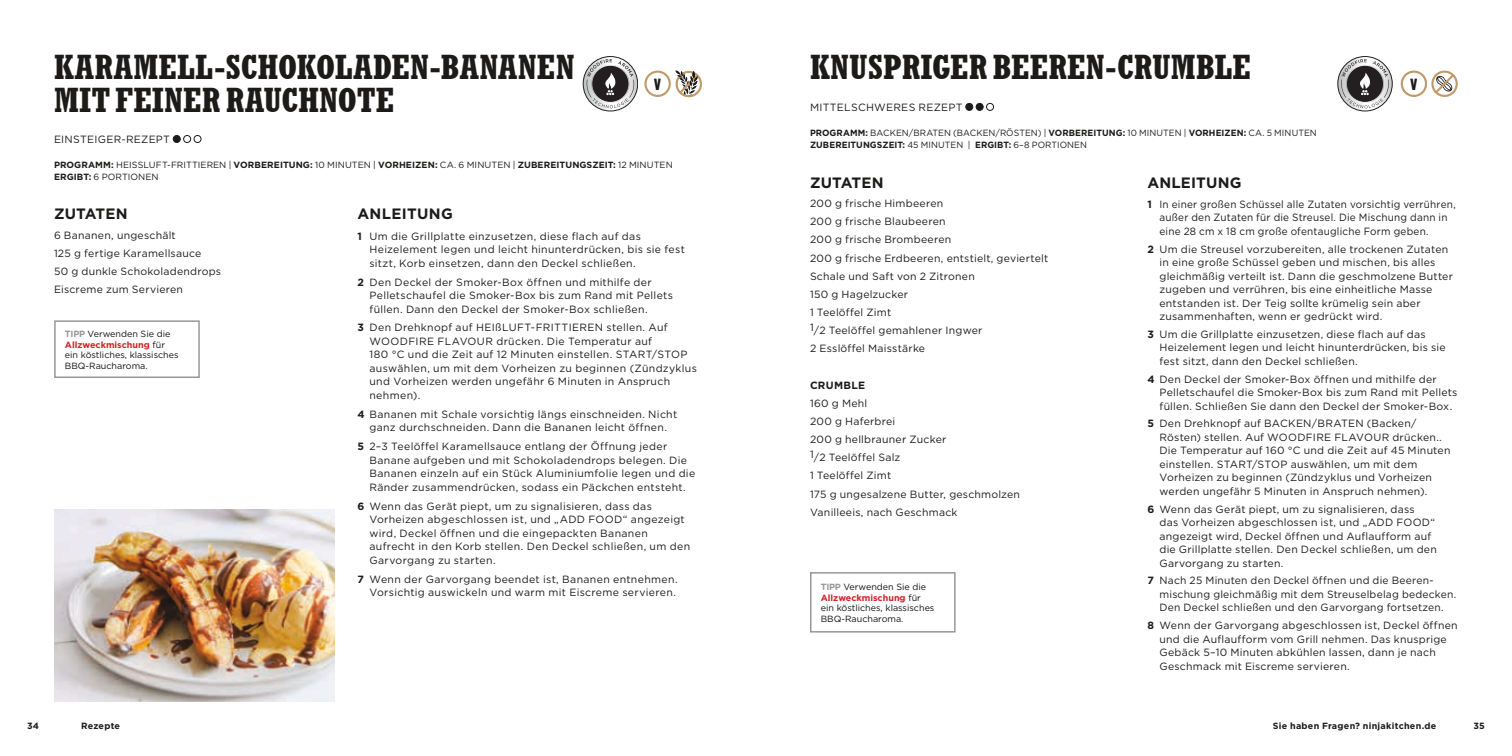
<style>
.page{position:relative;width:1512px;height:756px;background:#fff}
.page>*{position:absolute;margin:0;border:0;box-sizing:border-box;transform-origin:0 0}
.t1{font:700 condensed 33px/33px "Rockwell Nova";letter-spacing:.01em;color:#1c1b1a}
.t2{font:900 16.2px "Gotham Condensed";color:#1c1b1a}
.t3{font:700 15px "Gotham";letter-spacing:.01em;color:#1c1b1a}
.t4{font:10.5px/13.5px "Gotham";letter-spacing:.025em;color:#1c1b1a}
.t5{font:10.5px/13.5px "Gotham";letter-spacing:.025em;color:#1c1b1a;scale:.95 1}
.t6{font:700 10.5px "Gotham";letter-spacing:.03em;color:#1c1b1a}
.t7{font:9px/12px "Gotham";letter-spacing:.005em;color:#1c1b1a}
.t8{font:9px/10.5px "Gotham";color:#131110}
.t9{font:700 9px "Gotham";letter-spacing:.03em;color:#1c1b1a}
.s1{font-weight:700}
.s2{font-weight:700;color:#969898}
.s3{font-weight:700;color:#d02128}
</style>
<div class="page">
<div style="left:173px;top:136px;width:7px;height:7px;background:#1c1b1a;border-radius:50%"></div>
<div style="left:173px;top:135px;width:8px;height:8px;border:1px solid #1c1b1a;border-radius:50%"></div>
<div style="left:183px;top:135px;width:8px;height:8px;border:1px solid #1c1b1a;border-radius:50%"></div>
<div style="left:194px;top:135px;width:7px;height:8px;border:1px solid #1c1b1a;border-radius:50%"></div>
<div style="left:676px;top:71px;width:26px;height:26px;border:2px solid #c09a6a;border-radius:50%"></div>
<svg style="left:675px;top:70px;width:25px;height:26px"></svg>
<div style="left:644px;top:71px;width:27px;height:26px;border:2px solid #c09a6a;border-radius:50%"></div>
<img style="left:54px;top:510px;width:281px;height:192px">
<div style="left:54px;top:320px;width:146px;height:58px;border:2px solid #969898"></div>
<div style="left:966px;top:103px;width:7px;height:7px;background:#1c1b1a;border-radius:50%"></div>
<div style="left:965px;top:103px;width:8px;height:8px;border:1px solid #1c1b1a;border-radius:50%"></div>
<div style="left:976px;top:103px;width:7px;height:7px;background:#1c1b1a;border-radius:50%"></div>
<div style="left:976px;top:103px;width:8px;height:8px;border:1px solid #1c1b1a;border-radius:50%"></div>
<div style="left:986px;top:103px;width:8px;height:8px;border:1px solid #1c1b1a;border-radius:50%"></div>
<div style="left:810px;top:572px;width:146px;height:61px;border:2px solid #969898"></div>
<div style="left:1401px;top:71px;width:26px;height:26px;border:2px solid #c09a6a;border-radius:50%"></div>
<div style="left:1431px;top:71px;width:27px;height:26px;border:2px solid #c09a6a;border-radius:50%"></div>
<svg style="left:1433px;top:72px;width:23px;height:23px"></svg>
<svg style="left:583px;top:57px;width:55px;height:54px"></svg>
<svg style="left:1338px;top:57px;width:54px;height:54px"></svg>
<h1 class="t1" style="left:54px;top:50px;width:522px">KARAMELL-SCHOKOLADEN-BANANEN<br>MIT FEINER RAUCHNOTE</h1>
<p class="t4" style="left:54px;top:132px;width:118px">EINSTEIGER-REZEPT</p>
<h2 class="t2" style="left:654px;top:75px;width:8px">V</h2>
<p class="t7" style="left:54px;top:159px;width:620px"><span class="s1">PROGRAMM:</span> HEISSLUFT-FRITTIEREN | <span class="s1">VORBEREITUNG:</span> 10 MINUTEN | <span class="s1">VORHEIZEN:</span> CA. 6 MINUTEN | <span class="s1">ZUBEREITUNGSZEIT:</span> 12 MINUTEN<br><span class="s1">ERGIBT:</span> 6 PORTIONEN</p>
<h3 class="t3" style="left:54px;top:204px;width:75px">ZUTATEN</h3>
<p class="t4" style="left:54px;top:226px;width:169px;line-height:18.1px">6 Bananen, ungeschält<br>125 g fertige Karamellsauce<br>50 g dunkle Schokoladendrops<br>Eiscreme zum Servieren</p>
<p class="t8" style="left:65px;top:328px;width:115px"><span class="s2">TIPP</span> Verwenden Sie die<br><span class="s3">Allzweckmischung</span> für ein köstliches, klassisches<br>BBQ-Raucharoma.</p>
<h3 class="t3" style="left:357px;top:204px;width:97px">ANLEITUNG</h3>
<p class="t4" style="left:369px;top:229px;width:317px;text-indent:-12px"><span class="s1">1</span> Um die Grillplatte einzusetzen, diese flach auf das<br>Heizelement legen und leicht hinunterdrücken, bis sie fest sitzt, Korb einsetzen, dann den Deckel schließen.</p>
<p class="t4" style="left:369px;top:275px;width:305px;text-indent:-12px"><span class="s1">2</span> Den Deckel der Smoker-Box öffnen und mithilfe der<br>Pelletschaufel die Smoker-Box bis zum Rand mit Pellets füllen. Dann den Deckel der Smoker-Box schließen.</p>
<p class="t4" style="left:369px;top:321px;width:329px;text-indent:-12px"><span class="s1">3</span> Den Drehknopf auf HEIßLUFT-FRITTIEREN stellen. Auf WOODFIRE FLAVOUR drücken. Die Temperatur auf<br>180 °C und die Zeit auf 12 Minuten einstellen. START/STOP auswählen, um mit dem Vorheizen zu beginnen (Zündzyklus und Vorheizen werden ungefähr 6 Minuten in Anspruch nehmen).</p>
<p class="t4" style="left:357px;top:407px;width:321px;text-align:center"><span class="s1">4</span> Bananen mit Schale vorsichtig längs einschneiden. Nicht ganz durchschneiden. Dann die Bananen leicht öffnen.</p>
<p class="t4" style="left:369px;top:440px;width:327px;text-indent:-12px"><span class="s1">5</span> 2–3 Teelöffel Karamellsauce entlang der Öffnung jeder Banane aufgeben und mit Schokoladendrops belegen. Die Bananen einzeln auf ein Stück Aluminiumfolie legen und die Ränder zusammendrücken, sodass ein Päckchen entsteht.</p>
<p class="t4" style="left:369px;top:499px;width:322px;text-indent:-12px"><span class="s1">6</span> Wenn das Gerät piept, um zu signalisieren, dass das Vorheizen abgeschlossen ist, und „ADD FOOD“ angezeigt wird, Deckel öffnen und die eingepackten Bananen aufrecht in den Korb stellen. Den Deckel schließen, um den Garvorgang zu starten.</p>
<p class="t4" style="left:357px;top:572px;width:322px;text-align:right"><span class="s1">7</span> Wenn der Garvorgang beendet ist, Bananen entnehmen.<br>Vorsichtig auswickeln und warm mit Eiscreme servieren.</p>
<h1 class="t1" style="left:810px;top:50px;width:443px">KNUSPRIGER BEEREN-CRUMBLE</h1>
<p class="t4" style="left:810px;top:100px;width:154px">MITTELSCHWERES REZEPT</p>
<p class="t7" style="left:810px;top:127px;width:508px"><span class="s1">PROGRAMM:</span> BACKEN/BRATEN (BACKEN/RÖSTEN) | <span class="s1">VORBEREITUNG:</span> 10 MINUTEN | <span class="s1">VORHEIZEN:</span> CA. 5 MINUTEN<br><span class="s1">ZUBEREITUNGSZEIT:</span> 45 MINUTEN | <span class="s1">ERGIBT:</span> 6–8 PORTIONEN</p>
<h2 class="t2" style="left:1411px;top:75px;width:8px">V</h2>
<h3 class="t3" style="left:810px;top:172px;width:75px">ZUTATEN</h3>
<p class="t4" style="left:810px;top:194px;width:240px;line-height:18.1px">200 g frische Himbeeren<br>200 g frische Blaubeeren<br>200 g frische Brombeeren<br>200 g frische Erdbeeren, entstielt, geviertelt<br>Schale und Saft von 2 Zitronen<br>150 g Hagelzucker<br>1 Teelöffel Zimt<br>1/2 Teelöffel gemahlener Ingwer<br>2 Esslöffel Maisstärke</p>
<p class="t6" style="left:810px;top:378px;width:57px">CRUMBLE</p>
<p class="t4" style="left:810px;top:394px;width:212px;line-height:18.1px">160 g Mehl<br>200 g Haferbrei<br>200 g hellbrauner Zucker<br>1/2 Teelöffel Salz<br>1 Teelöffel Zimt<br>175 g ungesalzene Butter, geschmolzen<br>Vanilleeis, nach Geschmack</p>
<p class="t8" style="left:821px;top:582px;width:115px"><span class="s2">TIPP</span> Verwenden Sie die<br><span class="s3">Allzweckmischung</span> für ein köstliches, klassisches<br>BBQ-Raucharoma.</p>
<h3 class="t3" style="left:1148px;top:172px;width:96px">ANLEITUNG</h3>
<p class="t5" style="left:1160px;top:197px;width:313px;text-indent:-12px"><span class="s1">1</span> In einer großen Schüssel alle Zutaten vorsichtig verrühren, außer den Zutaten für die Streusel. Die Mischung dann in eine 28 cm x 18 cm große ofentaugliche Form geben.</p>
<p class="t4" style="left:1160px;top:242px;width:295px;text-indent:-12px"><span class="s1">2</span> Um die Streusel vorzubereiten, alle trockenen Zutaten in eine große Schüssel geben und mischen, bis alles gleichmäßig verteilt ist. Dann die geschmolzene Butter zugeben und verrühren, bis eine einheitliche Masse entstanden ist. Der Teig sollte krümelig sein aber zusammenhaften, wenn er gedrückt wird.</p>
<p class="t4" style="left:1160px;top:327px;width:288px;text-indent:-12px"><span class="s1">3</span> Um die Grillplatte einzusetzen, diese flach auf das<br>Heizelement legen und leicht hinunterdrücken, bis sie fest sitzt, dann den Deckel schließen.</p>
<p class="t4" style="left:1160px;top:372px;width:299px;text-indent:-12px"><span class="s1">4</span> Den Deckel der Smoker-Box öffnen und mithilfe der<br>Pelletschaufel die Smoker-Box bis zum Rand mit Pellets füllen. Schließen Sie dann den Deckel der Smoker-Box.</p>
<p class="t4" style="left:1160px;top:417px;width:293px;text-indent:-12px"><span class="s1">5</span> Den Drehknopf auf BACKEN/BRATEN (Backen/ Rösten) stellen. Auf WOODFIRE FLAVOUR drücken..<br>Die Temperatur auf 160 °C und die Zeit auf 45 Minuten einstellen. START/STOP auswählen, um mit dem Vorheizen zu beginnen (Zündzyklus und Vorheizen werden ungefähr 5 Minuten in Anspruch nehmen).</p>
<p class="t4" style="left:1160px;top:502px;width:279px;text-indent:-12px"><span class="s1">6</span> Wenn das Gerät piept, um zu signalisieren, dass<br>das Vorheizen abgeschlossen ist, und „ADD FOOD“ angezeigt wird, Deckel öffnen und Auflaufform auf die Grillplatte stellen. Den Deckel schließen, um den Garvorgang zu starten.</p>
<p class="t4" style="left:1160px;top:574px;width:298px;text-indent:-12px"><span class="s1">7</span> Nach 25 Minuten den Deckel öffnen und die Beeren&shy;mischung gleichmäßig mit dem Streuselbelag bedecken.<br>Den Deckel schließen und den Garvorgang fortsetzen.</p>
<p class="t4" style="left:1160px;top:618px;width:300px;text-indent:-12px"><span class="s1">8</span> Wenn der Garvorgang abgeschlossen ist, Deckel öffnen und die Auflaufform vom Grill nehmen. Das knusprige Gebäck 5–10 Minuten abkühlen lassen, dann je nach Geschmack mit Eiscreme servieren.</p>
<p class="t9" style="left:27px;top:720px;width:14px">34</p>
<p class="t9" style="left:81px;top:720px;width:41px">Rezepte</p>
<p class="t9" style="left:1273px;top:720px;width:165px">Sie haben Fragen? ninjakitchen.de</p>
<p class="t9" style="left:1474px;top:720px;width:13px">35</p>
</div>
